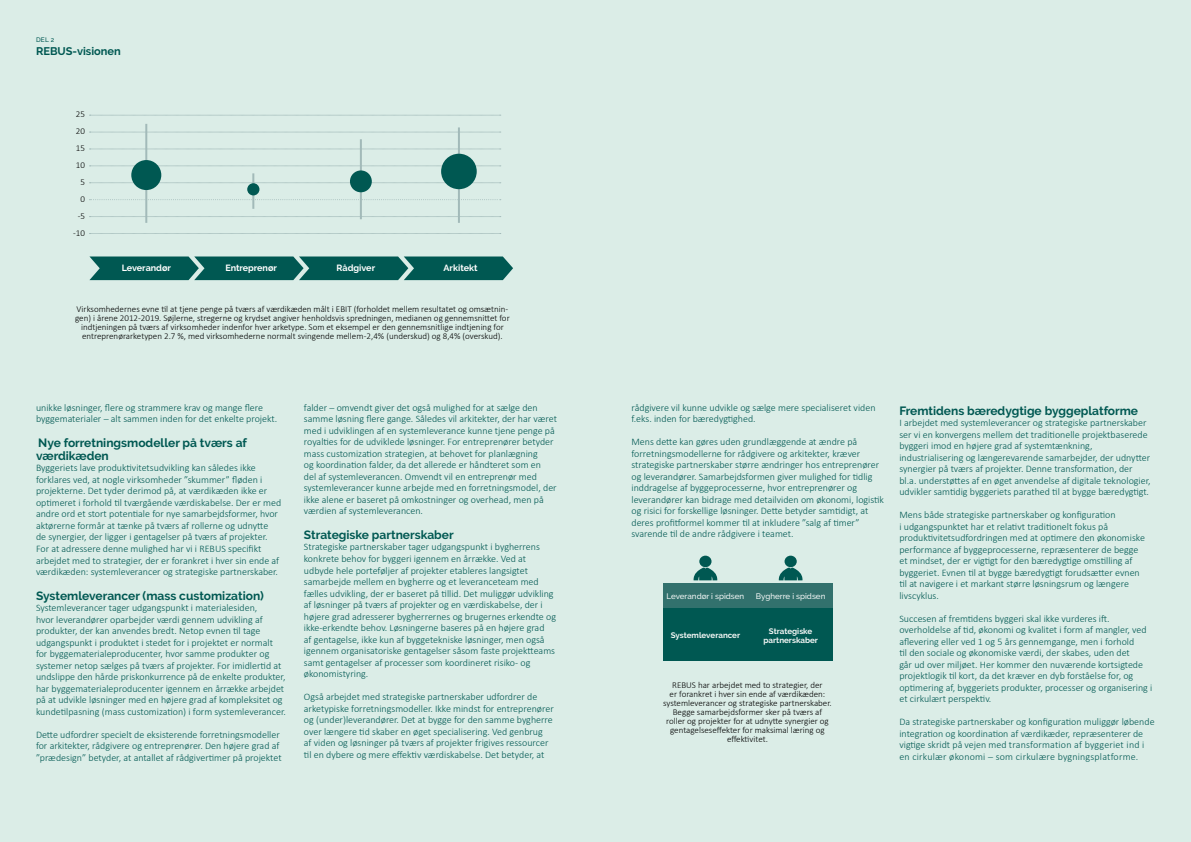
<style>
.page{position:relative;width:1191px;height:842px;background:#fff}
.page>*{position:absolute;margin:0;border:0;box-sizing:border-box;transform-origin:0 0}
.t1{font:700 12px/13px "Raleway";color:#005852}
.t2{font:700 11.1px "Raleway";color:#005852}
.t3{font:300 10px/11.5px "Calibri";color:#005852}
.t4{font:300 9px/9px "Calibri";color:#000;text-align:center}
.t5{font:700 9px "Raleway";color:#fff}
.t6{font:700 8px/9.6px "Raleway";color:#f4f7f6;text-align:center}
.t7{font:500 8px "Raleway";color:#f4f7f6}
.t8{font:500 6.5px "Raleway";color:#005852}
</style>
<div class="page">
<div style="left:0;top:0;width:595px;height:842px;background:#dbede7"></div>
<svg style="left:89px;top:256px;width:424px;height:24px"></svg>
<hr style="left:145px;top:124px;width:2px;height:99px;background:#a2bab9">
<svg style="left:89px;top:115px;width:412px;height:1px"></svg>
<svg style="left:89px;top:149px;width:412px;height:1px"></svg>
<svg style="left:89px;top:216px;width:412px;height:1px"></svg>
<svg style="left:89px;top:132px;width:412px;height:1px"></svg>
<svg style="left:89px;top:199px;width:412px;height:1px"></svg>
<svg style="left:89px;top:166px;width:412px;height:1px"></svg>
<svg style="left:89px;top:233px;width:412px;height:1px"></svg>
<hr style="left:252px;top:173px;width:2px;height:36px;background:#a2bab9">
<hr style="left:360px;top:139px;width:2px;height:80px;background:#a2bab9">
<hr style="left:458px;top:127px;width:2px;height:96px;background:#a2bab9">
<div style="left:131px;top:160px;width:30px;height:30px;background:#005852;border-radius:50%"></div>
<div style="left:441px;top:154px;width:36px;height:35px;background:#005852;border-radius:50%"></div>
<div style="left:247px;top:183px;width:12px;height:12px;background:#005852;border-radius:50%"></div>
<div style="left:350px;top:170px;width:22px;height:22px;background:#005852;border-radius:50%"></div>
<div style="left:595px;top:0;width:596px;height:842px;background:#dbede7"></div>
<div style="left:663px;top:609px;width:84px;height:52px;background:#005852"></div>
<div style="left:663px;top:583px;width:84px;height:25px;background:#32716d"></div>
<div style="left:748px;top:609px;width:85px;height:52px;background:#005852"></div>
<div style="left:748px;top:583px;width:85px;height:25px;background:#32716d"></div>
<div style="left:699px;top:556px;width:12px;height:11px;background:#005852;border-radius:50%"></div>
<svg style="left:693px;top:567px;width:25px;height:13px"></svg>
<div style="left:784px;top:556px;width:12px;height:11px;background:#005852;border-radius:50%"></div>
<svg style="left:778px;top:567px;width:25px;height:13px"></svg>
<p class="t8" style="left:36px;top:36px;width:20px">DEL 2</p>
<p class="t2" style="left:36px;top:45px;width:86px">REBUS-visionen</p>
<p class="t4" style="left:73px;top:106px;width:13px;line-height:17px;text-align:right">25<br>20<br>15<br>10<br>5<br>0 -5 -10</p>
<p class="t5" style="left:122px;top:263px;width:51px">Leverandør</p>
<p class="t5" style="left:225px;top:263px;width:53px">Entreprenør</p>
<p class="t5" style="left:337px;top:263px;width:40px">Rådgiver</p>
<p class="t5" style="left:443px;top:263px;width:36px">Arkitekt</p>
<p class="t4" style="left:75px;top:304px;width:436px">Virksomhedernes evne til at tjene penge på tværs af værdikæden målt i EBIT (forholdet mellem resultatet og omsætnin&shy;gen) i årene 2012-2019. Søjlerne, stregerne og krydset angiver henholdsvis spredningen, medianen og gennemsnittet for indtjeningen på tværs af virksomheder indenfor hver arketype. Som et eksempel er den gennemsnitlige indtjening for entreprenørarketypen 2.7 %, med virksomhederne normalt svingende mellem -2,4% (underskud) og 8,4% (overskud).</p>
<p class="t3" style="left:36px;top:402px;width:243px">unikke løsninger, flere og strammere krav og mange flere byggematerialer – alt sammen inden for det enkelte projekt.</p>
<p class="t1" style="left:36px;top:436px;width:212px">Nye forretningsmodeller på tværs af værdikæden</p>
<p class="t3" style="left:36px;top:462px;width:247px">Byggeriets lave produktivitetsudvikling kan således ikke forklares ved, at nogle virksomheder ”skummer” fløden i projekterne. Det tyder derimod på, at værdikæden ikke er optimeret i forhold til tværgående værdiskabelse. Der er med andre ord et stort potentiale for nye samarbejdsformer, hvor aktørerne formår at tænke på tværs af rollerne og udnytte<br>de synergier, der ligger i gentagelser på tværs af projekter.<br>For at adressere denne mulighed har vi i REBUS specifikt arbejdet med to strategier, der er forankret i hver sin ende af værdikæden: systemleverancer og strategiske partnerskaber.</p>
<p class="t1" style="left:36px;top:589px;width:229px">Systemleverancer (mass customization)</p>
<p class="t3" style="left:36px;top:602px;width:251px">Systemleverancer tager udgangspunkt i materialesiden,<br>hvor leverandører oparbejder værdi gennem udvikling af produkter, der kan anvendes bredt. Netop evnen til tage udgangspunkt i produktet i stedet for i projektet er normalt for byggematerialeproducenter, hvor samme produkter og systemer netop sælges på tværs af projekter. For imidlertid at undslippe den hårde priskonkurrence på de enkelte produkter, har byggematerialeproducenter igennem en årrække arbejdet på at udvikle løsninger med en højere grad af kompleksitet og kundetilpasning (mass customization) i form systemleverancer.</p>
<p class="t3" style="left:36px;top:728px;width:247px">Dette udfordrer specielt de eksisterende forretningsmodeller for arkitekter, rådgivere og entreprenører. Den højere grad af ”prædesign” betyder, at antallet af rådgivertimer på projektet</p>
<p class="t3" style="left:304px;top:402px;width:254px">falder – omvendt giver det også mulighed for at sælge den samme løsning flere gange. Således vil arkitekter, der har været med i udviklingen af en systemleverance kunne tjene penge på royalties for de udviklede løsninger. For entreprenører betyder mass customization strategien, at behovet for planlægning<br>og koordination falder, da det allerede er håndteret som en<br>del af systemleverancen. Omvendt vil en entreprenør med systemleverancer kunne arbejde med en forretningsmodel, der ikke alene er baseret på omkostninger og overhead, men på værdien af systemleverancen.</p>
<p class="t1" style="left:304px;top:528px;width:151px">Strategiske partnerskaber</p>
<p class="t3" style="left:304px;top:541px;width:254px">Strategiske partnerskaber tager udgangspunkt i bygherrens konkrete behov for byggeri igennem en årrække. Ved at udbyde hele porteføljer af projekter etableres langsigtet samarbejde mellem en bygherre og et leveranceteam med fælles udvikling, der er baseret på tillid. Det muliggør udvikling af løsninger på tværs af projekter og en værdiskabelse, der i højere grad adresserer bygherrernes og brugernes erkendte og ikke-erkendte behov. Løsningerne baseres på en højere grad<br>af gentagelse, ikke kun af byggetekniske løsninger, men også igennem organisatoriske gentagelser såsom faste projektteams samt gentagelser af processer som koordineret risiko- og økonomistyring.</p>
<p class="t3" style="left:304px;top:691px;width:251px">Også arbejdet med strategiske partnerskaber udfordrer de arketypiske forretningsmodeller. Ikke mindst for entreprenører og (under)leverandører. Det at bygge for den samme bygherre over længere tid skaber en øget specialisering. Ved genbrug<br>af viden og løsninger på tværs af projekter frigives ressourcer til en dybere og mere effektiv værdiskabelse. Det betyder, at</p>
<p class="t3" style="left:631px;top:402px;width:245px">rådgivere vil kunne udvikle og sælge mere specialiseret viden f.eks. inden for bæredygtighed.</p>
<p class="t3" style="left:631px;top:436px;width:254px">Mens dette kan gøres uden grundlæggende at ændre på forretningsmodellerne for rådgivere og arkitekter, kræver strategiske partnerskaber større ændringer hos entreprenører og leverandører. Samarbejdsformen giver mulighed for tidlig inddragelse af byggeprocesserne, hvor entreprenører og leverandører kan bidrage med detailviden om økonomi, logistik og risici for forskellige løsninger. Dette betyder samtidigt, at deres profitformel kommer til at inkludere ”salg af timer” svarende til de andre rådgivere i teamet.</p>
<p class="t7" style="left:666px;top:592px;width:79px">Leverandør i spidsen</p>
<p class="t6" style="left:671px;top:631px;width:71px">Systemleverancer</p>
<p class="t7" style="left:756px;top:592px;width:71px">Bygherre i spidsen</p>
<p class="t6" style="left:763px;top:626px;width:56px">Strategiske partnerskaber</p>
<p class="t4" style="left:663px;top:680px;width:170px">REBUS har arbejdet med to strategier, der<br>er forankret i hver sin ende af værdikæden: systemleverancer og strategiske partnerskaber.<br>Begge samarbejdsformer sker på tværs af roller og projekter for at udnytte synergier og gentagelseseffekter for maksimal læring og effektivitet.</p>
<p class="t1" style="left:899px;top:404px;width:240px">Fremtidens bæredygtige byggeplatforme</p>
<p class="t3" style="left:899px;top:417px;width:253px">I arbejdet med systemleverancer og strategiske partnerskaber ser vi en konvergens mellem det traditionelle projektbaserede byggeri imod en højere grad af systemtænkning, industrialisering og længerevarende samarbejder, der udnytter synergier på tværs af projekter. Denne transformation, der bl.a. understøttes af en øget anvendelse af digitale teknologier, udvikler samtidig byggeriets parathed til at bygge bæredygtigt.</p>
<p class="t3" style="left:899px;top:509px;width:247px">Mens både strategiske partnerskaber og konfiguration<br>i udgangspunktet har et relativt traditionelt fokus på produktivitetsudfordringen med at optimere den økonomiske performance af byggeprocesserne, repræsenterer de begge et mindset, der er vigtigt for den bæredygtige omstilling af byggeriet. Evnen til at bygge bæredygtigt forudsætter evnen til at navigere i et markant større løsningsrum og længere livscyklus.</p>
<p class="t3" style="left:899px;top:613px;width:254px">Succesen af fremtidens byggeri skal ikke vurderes ift. overholdelse af tid, økonomi og kvalitet i form af mangler, ved aflevering eller ved 1 og 5 års gennemgange, men i forhold<br>til den sociale og økonomiske værdi, der skabes, uden det<br>går ud over miljøet. Her kommer den nuværende kortsigtede projektlogik til kort, da det kræver en dyb forståelse for, og optimering af, byggeriets produkter, processer og organisering i et cirkulært perspektiv.</p>
<p class="t3" style="left:899px;top:716px;width:257px">Da strategiske partnerskaber og konfiguration muliggør løbende integration og koordination af værdikæder, repræsenterer de vigtige skridt på vejen med transformation af byggeriet ind i en cirkulær økonomi – som cirkulære bygningsplatforme.</p>
</div>
